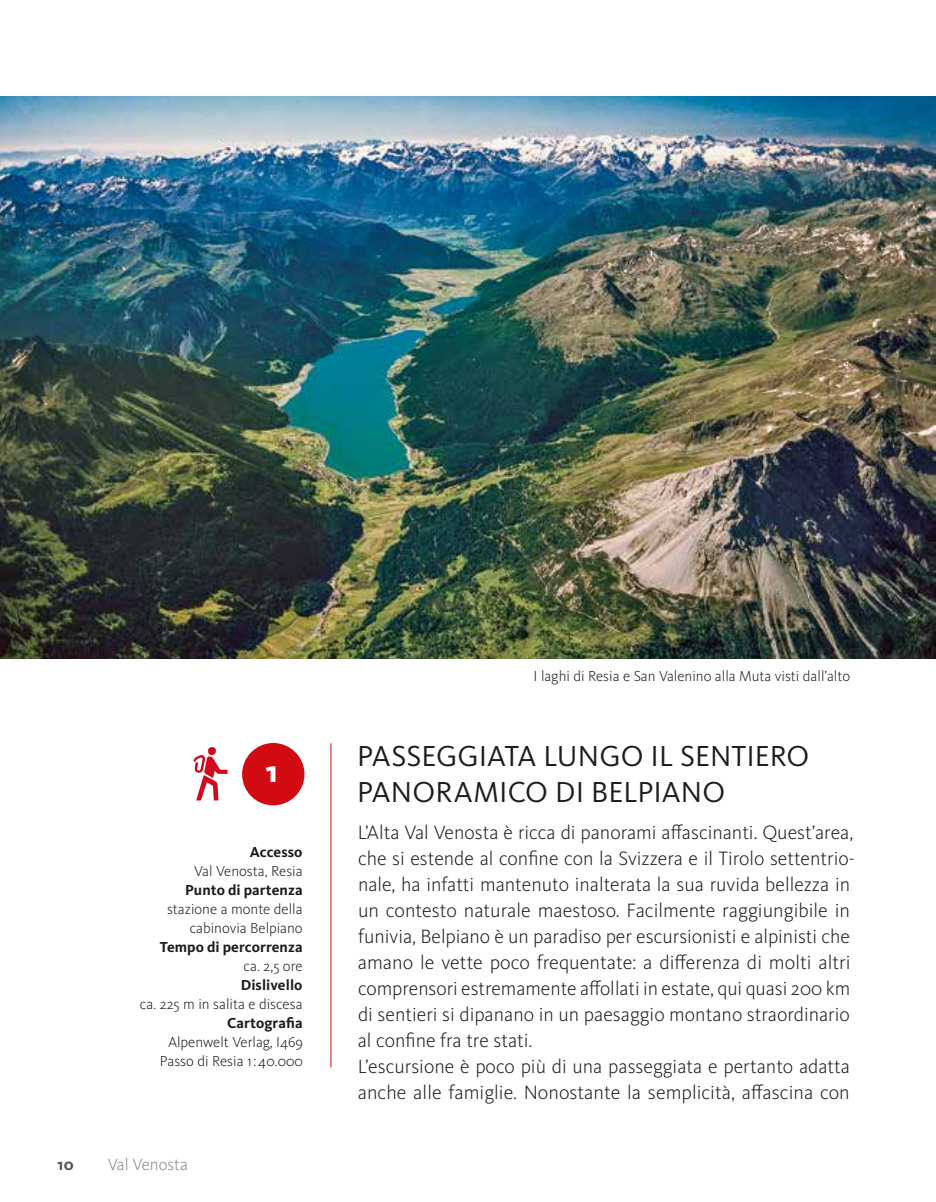
<style>
.page{position:relative;width:936px;height:1202px;background:#fff}
.page>*{position:absolute;margin:0;border:0;box-sizing:border-box;transform-origin:0 0}
.t1{font:89.4px "sentres POI Regular";color:#d2091e}
.t2{font:800 32px "Kievit OT";color:#fff}
.t3{font:30px/36px "Kievit OT";color:#1d1d1b}
.t4{font:300 20px/26px "Kievit OT";color:#1d1d1b}
.t5{font:300 17px "Kievit OT";color:#878787}
.t6{font:700 17px "Kievit OT";color:#575756}
.t7{font:300 15px/19px "Kievit OT";color:#1d1d1b;text-align:right}
.t8{font:700 15px "Kievit OT";letter-spacing:.005em;color:#1d1d1b}
</style>
<div class="page">
<img style="left:0;top:96px;width:935px;height:562px">
<div style="left:242px;top:743px;width:62px;height:62px;background:#d20a11;border-radius:50%"></div>
<hr style="left:330px;top:743px;width:1px;height:324px;background:#d20a11">
<h1 class="t1" style="left:181px;top:716px;width:50px">j</h1>
<h2 class="t2" style="left:265px;top:753px;width:14px">1</h2>
<p class="t8" style="left:250px;top:843px;width:54px">Accesso</p>
<p class="t7" style="left:194px;top:862px;width:110px">Val Venosta, Resia</p>
<p class="t8" style="left:185px;top:881px;width:119px">Punto di partenza</p>
<p class="t7" style="left:167px;top:900px;width:137px">stazione a monte della cabinovia Belpiano</p>
<p class="t8" style="left:160px;top:938px;width:144px">Tempo di percorrenza</p>
<p class="t7" style="left:243px;top:957px;width:61px">ca. 2,5 ore</p>
<p class="t8" style="left:241px;top:976px;width:63px">Dislivello</p>
<p class="t7" style="left:140px;top:995px;width:164px">ca. 225 m in salita e discesa</p>
<p class="t8" style="left:227px;top:1014px;width:77px">Cartografia</p>
<p class="t7" style="left:160px;top:1033px;width:145px;text-align:center">Alpenwelt Verlag, I469<br>Passo di Resia 1:40.000</p>
<p class="t6" style="left:57px;top:1154px;width:18px">10</p>
<p class="t5" style="left:108px;top:1154px;width:81px">Val Venosta</p>
<p class="t7" style="left:533px;top:667px;width:318px">I laghi di Resia e San Valenino alla Muta visti dall’alto</p>
<h3 class="t3" style="left:357px;top:738px;width:454px">PASSEGGIATA LUNGO IL SENTIERO<br>PANORAMICO DI BELPIANO</h3>
<p class="t4" style="left:358px;top:820px;width:498px">L’Alta Val Venosta è ricca di panorami affascinanti. Quest’area, che si estende al confine con la Svizzera e il Tirolo settentrio&shy;nale, ha infatti mantenuto inalterata la sua ruvida bellezza in un contesto naturale maestoso. Facilmente raggiungibile in funivia, Belpiano è un paradiso per escursionisti e alpinisti che amano le vette poco frequentate: a differenza di molti altri comprensori estremamente affollati in estate, qui quasi 200 km di sentieri si dipanano in un paesaggio montano straordinario al confine fra tre stati.<br>L’escursione è poco più di una passeggiata e pertanto adatta anche alle famiglie. Nonostante la semplicità, affascina con</p>
</div>
